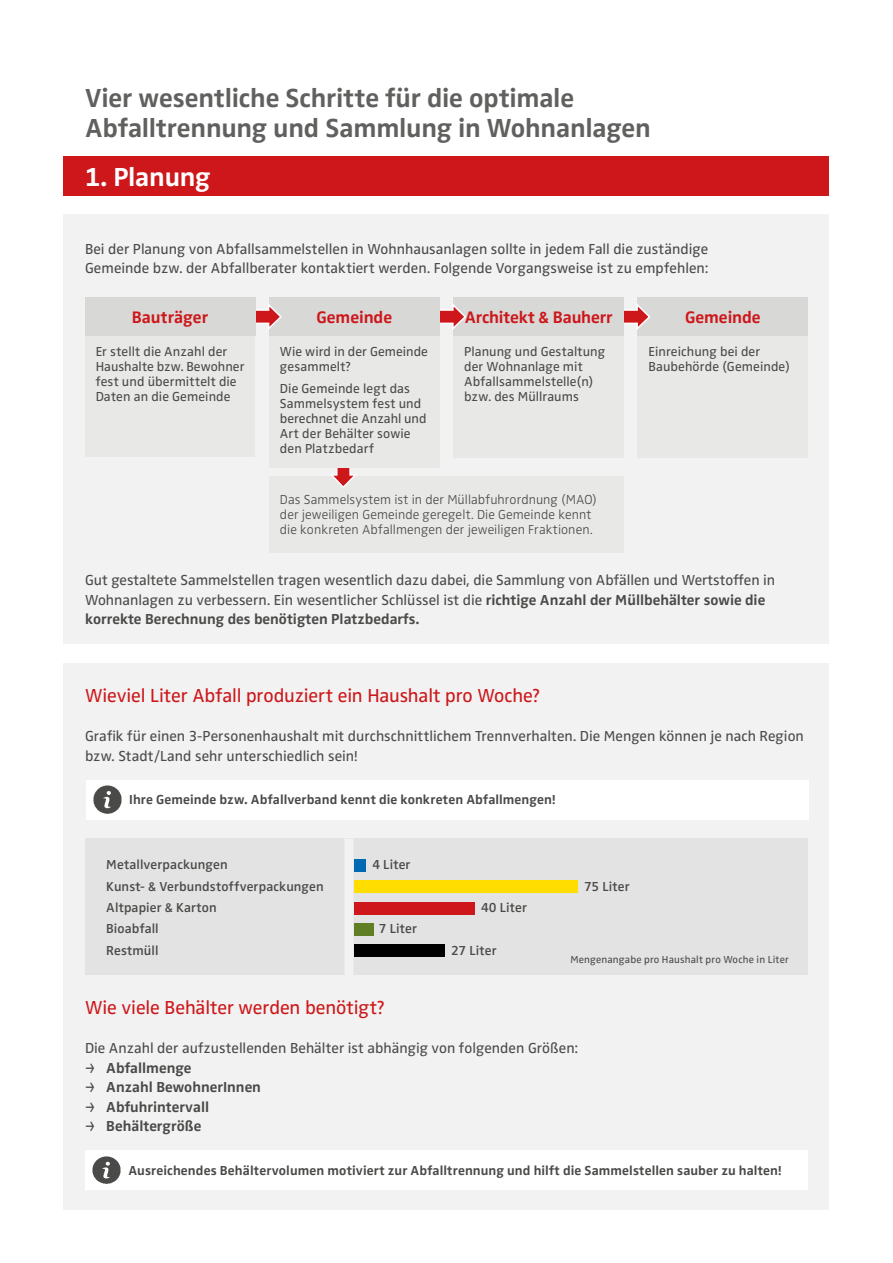
<style>
.page{position:relative;width:893px;height:1263px;background:#fff}
.page>*{position:absolute;margin:0;border:0;box-sizing:border-box;transform-origin:0 0}
.t1{font:700 27px/30px "Zwo";letter-spacing:-.005em;color:#60605f}
.t2{font:700 27px "Zwo";letter-spacing:-.01em;color:#fff}
.t3{font:19.5px "Zwo";letter-spacing:-.005em;color:#cd171a}
.t4{font:700 17.25px "Zwo";letter-spacing:-.005em;color:#cd171a}
.t5{font:15px/19.5px "Zwo";color:#4a4a49}
.t6{font:13.5px/15px "Zwo";letter-spacing:.005em;color:#4a4a49}
.t7{font:700 13.5px "Zwo";letter-spacing:.01em;color:#4a4a49}
.t8{font:300 13.5px/15px "Zwo";letter-spacing:.005em;color:#4a4a49}
.t9{font:600 13.5px "Zwo";letter-spacing:.01em;color:#4a4a49}
.t10{font:10.5px "Zwo";letter-spacing:.015em;color:#4a4a49}
.s1{font-weight:700}
.s2{font-family:"Lacuna"}
</style>
<div class="page">
<div style="left:64px;top:214px;width:765px;height:430px;background:#f2f2f2"></div>
<div style="left:64px;top:663px;width:765px;height:546px;background:#f2f2f2"></div>
<div style="left:269px;top:476px;width:355px;height:77px;background:#e8e8e7"></div>
<svg style="left:331px;top:468px;width:25px;height:20px"></svg>
<div style="left:269px;top:298px;width:170px;height:170px;background:#e8e8e7"></div>
<div style="left:454px;top:298px;width:170px;height:159px;background:#e8e8e7"></div>
<div style="left:85px;top:298px;width:170px;height:159px;background:#e8e8e7"></div>
<div style="left:638px;top:298px;width:170px;height:159px;background:#e8e8e7"></div>
<div style="left:64px;top:156px;width:765px;height:39px;background:#cd171a"></div>
<div style="left:638px;top:298px;width:170px;height:38px;background:#d8d8d7"></div>
<svg style="left:624px;top:301px;width:26px;height:31px"></svg>
<div style="left:454px;top:298px;width:170px;height:38px;background:#d8d8d7"></div>
<svg style="left:439px;top:301px;width:27px;height:31px"></svg>
<div style="left:269px;top:298px;width:170px;height:38px;background:#d8d8d7"></div>
<svg style="left:255px;top:301px;width:27px;height:31px"></svg>
<div style="left:85px;top:298px;width:170px;height:38px;background:#d8d8d7"></div>
<div style="left:85px;top:838px;width:723px;height:137px;background:#e3e3e3"></div>
<div style="left:354px;top:859px;width:12px;height:13px;background:#0069b4"></div>
<div style="left:354px;top:880px;width:223px;height:13px;background:#fd0"></div>
<div style="left:355px;top:902px;width:120px;height:12px;background:#cd171a"></div>
<div style="left:354px;top:923px;width:20px;height:13px;background:#607e23"></div>
<div style="left:354px;top:944px;width:90px;height:13px;background:#000"></div>
<div style="left:344px;top:838px;width:9px;height:137px;background:#f2f2f2"></div>
<div style="left:86px;top:780px;width:723px;height:39px;background:#fff"></div>
<img style="left:93px;top:786px;width:28px;height:27px">
<div style="left:85px;top:1151px;width:723px;height:39px;background:#fff"></div>
<img style="left:92px;top:1156px;width:28px;height:28px">
<h1 class="t1" style="left:85px;top:82px;width:567px">Vier wesentliche Schritte für die optimale<br>Abfalltrennung und Sammlung in Wohnanlagen</h1>
<h1 class="t2" style="left:85px;top:161px;width:127px">1. Planung</h1>
<p class="t5" style="left:85px;top:239px;width:625px">Bei der Planung von Abfallsammelstellen in Wohnhausanlagen sollte in jedem Fall die zuständige<br>Gemeinde bzw. der Abfallberater kontaktiert werden. Folgende Vorgangsweise ist zu empfehlen:</p>
<p class="t4" style="left:132px;top:307px;width:78px">Bauträger</p>
<p class="t4" style="left:316px;top:307px;width:77px">Gemeinde</p>
<p class="t4" style="left:465px;top:307px;width:149px">Architekt &amp; Bauherr</p>
<p class="t4" style="left:685px;top:307px;width:77px">Gemeinde</p>
<p class="t6" style="left:96px;top:344px;width:150px">Er stellt die Anzahl der<br>Haushalte bzw. Bewohner fest und übermittelt die<br>Daten an die Gemeinde</p>
<p class="t6" style="left:280px;top:344px;width:149px">Wie wird in der Gemeinde gesammelt?</p>
<p class="t6" style="left:280px;top:381px;width:148px">Die Gemeinde legt das<br>Sammelsystem fest und berechnet die Anzahl und<br>Art der Behälter sowie den Platzbedarf</p>
<p class="t6" style="left:464px;top:344px;width:142px">Planung und Gestaltung der Wohnanlage mit<br>Abfallsammelstelle(n) bzw. des Müllraums</p>
<p class="t6" style="left:648px;top:344px;width:143px">Einreichung bei der<br>Baubehörde (Gemeinde)</p>
<p class="t8" style="left:280px;top:492px;width:319px">Das Sammelsystem ist in der Müllabfuhrordnung (MAO) der jeweiligen Gemeinde geregelt. Die Gemeinde kennt die konkreten Abfallmengen der jeweiligen Fraktionen.</p>
<p class="t5" style="left:85px;top:570px;width:692px">Gut gestaltete Sammelstellen tragen wesentlich dazu dabei, die Sammlung von Abfällen und Wertstoffen in<br>Wohnanlagen zu verbessern. Ein wesentlicher Schlüssel ist die <span class="s1">richtige Anzahl der Müllbehälter sowie die korrekte Berechnung des benötigten Platzbedarfs.</span></p>
<h2 class="t3" style="left:85px;top:684px;width:457px">Wieviel Liter Abfall produziert ein Haushalt pro Woche?</h2>
<p class="t5" style="left:85px;top:726px;width:720px">Grafik für einen 3-Personenhaushalt mit durchschnittlichem Trennverhalten. Die Mengen können je nach Region bzw. Stadt/Land sehr unterschiedlich sein!</p>
<p class="t7" style="left:129px;top:792px;width:428px">Ihre Gemeinde bzw. Abfallverband kennt die konkreten Abfallmengen!</p>
<p class="t9" style="left:106px;top:857px;width:123px">Metallverpackungen</p>
<p class="t9" style="left:372px;top:857px;width:40px">4 Liter</p>
<p class="t9" style="left:106px;top:878px;width:219px">Kunst- &amp; Verbundstoffverpackungen</p>
<p class="t9" style="left:584px;top:878px;width:47px">75 Liter</p>
<p class="t9" style="left:106px;top:900px;width:112px">Altpapier &amp; Karton</p>
<p class="t9" style="left:481px;top:900px;width:48px">40 Liter</p>
<p class="t9" style="left:106px;top:921px;width:54px">Bioabfall</p>
<p class="t9" style="left:379px;top:921px;width:40px">7 Liter</p>
<p class="t9" style="left:106px;top:942px;width:54px">Restmüll</p>
<p class="t9" style="left:451px;top:942px;width:47px">27 Liter</p>
<p class="t10" style="left:570px;top:953px;width:220px">Mengenangabe pro Haushalt pro Woche in Liter</p>
<h2 class="t3" style="left:85px;top:996px;width:302px">Wie viele Behälter werden benötigt?</h2>
<p class="t5" style="left:85px;top:1038px;width:494px">Die Anzahl der aufzustellenden Behälter ist abhängig von folgenden Größen: <span class="s2">&gt;</span> <span class="s1">Abfallmenge<br></span><span class="s2">&gt;</span> <span class="s1">Anzahl BewohnerInnen<br></span><span class="s2">&gt;</span> <span class="s1">Abfuhrintervall<br></span><span class="s2">&gt;</span> <span class="s1">Behältergröße</span></p>
<p class="t7" style="left:128px;top:1162px;width:655px">Ausreichendes Behältervolumen motiviert zur Abfalltrennung und hilft die Sammelstellen sauber zu halten!</p>
</div>
